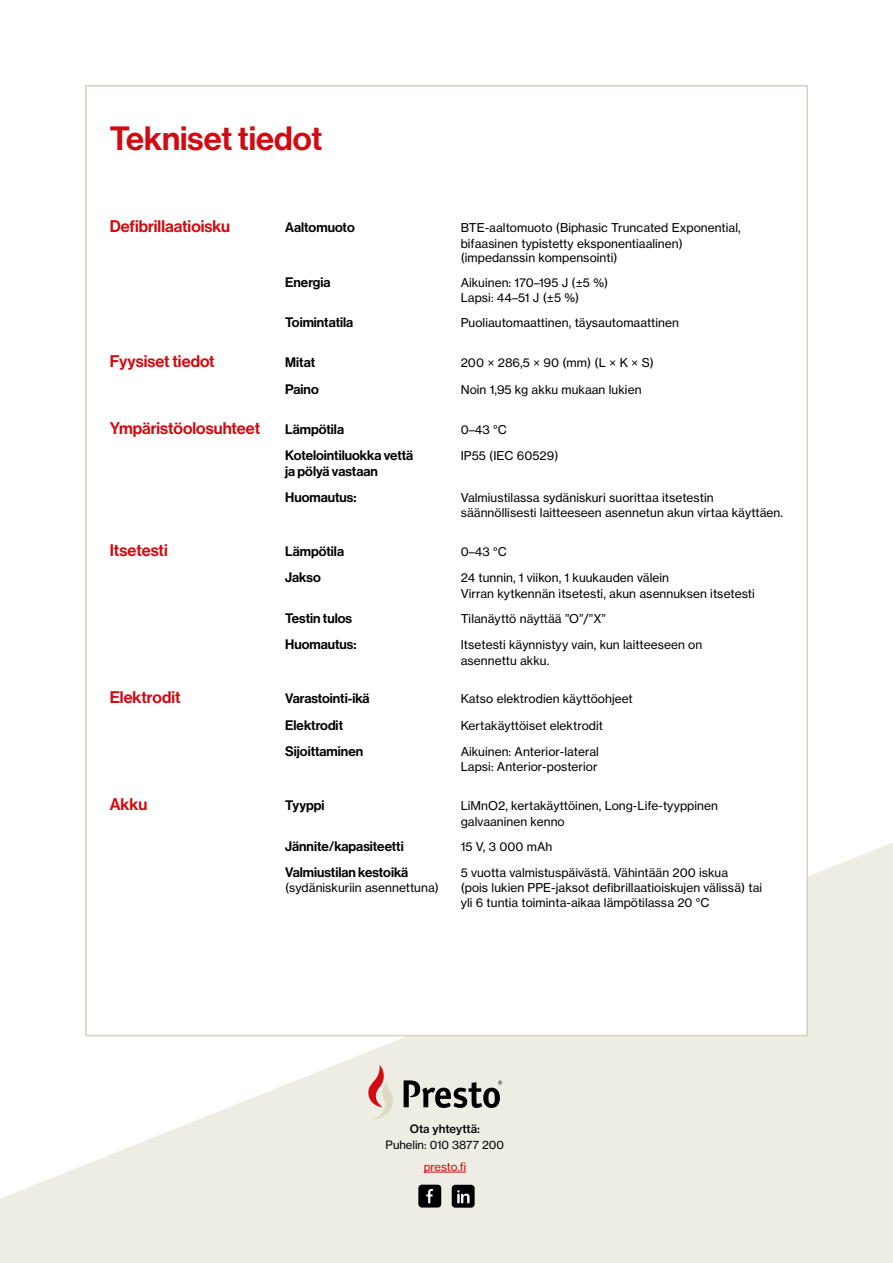
<style>
.page{position:relative;width:893px;height:1263px;background:#fff}
.page>*{position:absolute;margin:0;border:0;box-sizing:border-box;transform-origin:0 0}
.t1{font:33px "N Haas Grotesk DS Pro 65 Md";color:#d20a11}
.t2{font:16.5px "N Haas Grotesk DS Pro 65 Md";color:#d20a11}
.t3{font:13.5px/26.1px "N Haas Grotesk DS Pro 65 Md";color:#000}
.t4{font:12px/15.6px "N Haas Grotesk TX Pro 55 Rg";letter-spacing:.005em;color:#000}
.t5{font:11.4px "N Haas Grotesk TX Pro 55 Rg";color:#000}
.t6{font:11.4px "N Haas Grotesk TX Pro 65 Md";color:#000}
.t7{font:11.4px "N Haas Grotesk TX Pro 55 Rg";letter-spacing:-.005em;color:#d20a11}
</style>
<div class="page">
<svg style="left:0;top:843px;width:893px;height:420px;fill:#eeede4"></svg>
<div style="left:85px;top:85px;width:723px;height:951px;background:#fff;border:2px solid #d6d3bb"></div>
<hr style="left:424px;top:1172px;width:42px;height:1px;background:#d20a11">
<div style="left:418px;top:1185px;width:23px;height:22px;background:#000;border-radius:4px"></div>
<svg style="left:426px;top:1189px;width:7px;height:14px"></svg>
<div style="left:452px;top:1185px;width:23px;height:23px;background:#000;border-radius:4px"></div>
<svg style="left:457px;top:1190px;width:13px;height:13px"></svg>
<svg style="left:368px;top:1065px;width:26px;height:54px"></svg>
<svg style="left:404px;top:1080px;width:98px;height:28px;background:#8f8e89"></svg>
<h1 class="t1" style="left:110px;top:119px;width:214px">Tekniset tiedot</h1>
<h2 class="t2" style="left:110px;top:217px;width:122px">Defibrillaatioisku</h2>
<p class="t3" style="left:285px;top:215px;width:71px">Aaltomuoto</p>
<p class="t4" style="left:461px;top:220px;width:281px">BTE-aaltomuoto (Biphasic Truncated Exponential, bifaasinen typistetty eksponentiaalinen)</p>
<p class="t4" style="left:461px;top:250px;width:158px">(impedanssin kompensointi)</p>
<p class="t3" style="left:285px;top:269px;width:47px">Energia</p>
<p class="t4" style="left:461px;top:275px;width:149px">Aikuinen: 170–195 J (±5 %)<br>Lapsi: 44–51 J (±5 %)</p>
<p class="t3" style="left:285px;top:310px;width:70px">Toimintatila</p>
<p class="t4" style="left:461px;top:315px;width:220px">Puoliautomaattinen, täysautomaattinen</p>
<h2 class="t2" style="left:110px;top:352px;width:107px">Fyysiset tiedot</h2>
<p class="t3" style="left:285px;top:350px;width:31px">Mitat</p>
<p class="t4" style="left:461px;top:355px;width:195px">200 × 286,5 × 90 (mm) (L × K × S)</p>
<p class="t3" style="left:285px;top:376px;width:35px">Paino</p>
<p class="t4" style="left:461px;top:381px;width:182px">Noin 1,95 kg akku mukaan lukien</p>
<h2 class="t2" style="left:110px;top:418px;width:152px">Ympäristöolosuhteet</h2>
<p class="t3" style="left:285px;top:416px;width:60px">Lämpötila</p>
<p class="t4" style="left:461px;top:422px;width:48px">0–43 °C</p>
<p class="t3" style="left:285px;top:442px;width:130px">Kotelointiluokka vettä</p>
<p class="t4" style="left:461px;top:448px;width:99px">IP55 (IEC 60529)</p>
<p class="t3" style="left:285px;top:458px;width:94px">ja pölyä vastaan<br>Huomautus:</p>
<p class="t4" style="left:461px;top:489px;width:324px">Valmiustilassa sydäniskuri suorittaa itsetestin säännöllisesti laitteeseen asennetun akun virtaa käyttäen.</p>
<h2 class="t2" style="left:110px;top:541px;width:60px">Itsetesti</h2>
<p class="t3" style="left:285px;top:539px;width:60px">Lämpötila</p>
<p class="t4" style="left:461px;top:544px;width:48px">0–43 °C</p>
<p class="t3" style="left:285px;top:565px;width:37px">Jakso</p>
<p class="t4" style="left:461px;top:570px;width:296px">24 tunnin, 1 viikon, 1 kuukauden välein<br>Virran kytkennän itsetesti, akun asennuksen itsetesti</p>
<p class="t3" style="left:285px;top:605px;width:68px">Testin tulos</p>
<p class="t4" style="left:461px;top:610px;width:147px">Tilanäyttö näyttää ”O”/”X”</p>
<p class="t3" style="left:285px;top:631px;width:73px">Huomautus:</p>
<p class="t4" style="left:461px;top:637px;width:243px">Itsetesti käynnistyy vain, kun laitteeseen on asennettu akku.</p>
<h2 class="t2" style="left:110px;top:688px;width:72px">Elektrodit</h2>
<p class="t3" style="left:285px;top:686px;width:86px">Varastointi-ikä</p>
<p class="t4" style="left:461px;top:691px;width:174px">Katso elektrodien käyttöohjeet</p>
<p class="t3" style="left:285px;top:712px;width:59px">Elektrodit</p>
<p class="t4" style="left:461px;top:717px;width:144px">Kertakäyttöiset elektrodit</p>
<p class="t3" style="left:285px;top:738px;width:79px">Sijoittaminen</p>
<p class="t4" style="left:461px;top:743px;width:140px">Aikuinen: Anterior-lateral<br>Lapsi: Anterior-posterior</p>
<h2 class="t2" style="left:110px;top:795px;width:39px">Akku</h2>
<p class="t3" style="left:285px;top:793px;width:41px">Tyyppi</p>
<p class="t4" style="left:461px;top:798px;width:259px">LiMnO2, kertakäyttöinen, Long-Life-tyyppinen galvaaninen kenno</p>
<p class="t3" style="left:285px;top:833px;width:120px">Jännite/kapasiteetti</p>
<p class="t4" style="left:461px;top:838px;width:93px">15 V, 3 000 mAh</p>
<p class="t3" style="left:285px;top:859px;width:125px">Valmiustilan kestoikä</p>
<p class="t4" style="left:461px;top:864px;width:269px">5 vuotta valmistuspäivästä. Vähintään 200 iskua</p>
<p class="t4" style="left:285px;top:880px;width:155px">(sydäniskuriin asennettuna)</p>
<p class="t4" style="left:461px;top:881px;width:303px;line-height:14.2px">(pois lukien PPE-jaksot defibrillaatioiskujen välissä) tai yli 6 tuntia toiminta-aikaa lämpötilassa 20 °C</p>
<p class="t6" style="left:410px;top:1122px;width:72px">Ota yhteyttä:</p>
<p class="t5" style="left:386px;top:1138px;width:120px">Puhelin: 010 3877 200</p>
<p class="t7" style="left:424px;top:1160px;width:44px">presto.fi</p>
</div>
